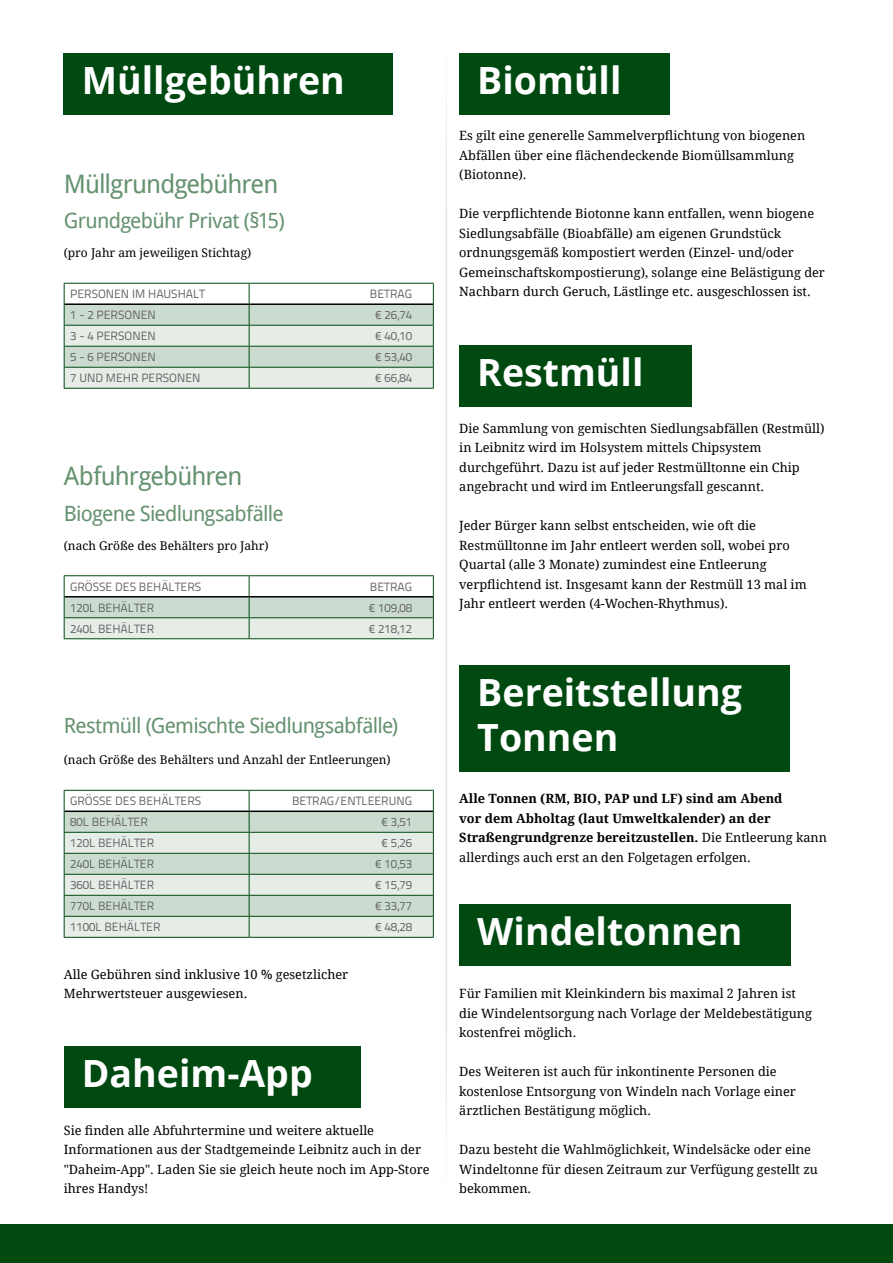
<style>
.page{position:relative;width:893px;height:1263px;background:#fff}
.page>*{position:absolute;margin:0;border:0;box-sizing:border-box;transform-origin:0 0}
.t1{font:700 37.5px/45px "Open Sans";color:#fff}
.t2{font:25.5px "Droid Sans";letter-spacing:-.035em;color:#669270}
.t3{font:21px "Droid Sans";letter-spacing:-.035em;color:#669270}
.t4{font:12.75px/19.5px "Droid Serif";color:#000}
.t5{font:700 12.75px/19.5px "Droid Serif";color:#000}
.t6{font:12px "Titillium Text 22 L";color:#636466}
.t7{font:12px "Droid Serif";color:#000}
.s1{font-weight:400}
</style>
<div class="page">
<div style="left:0;top:1225px;width:893px;height:38px;background:#004910"></div>
<div style="left:459px;top:53px;width:211px;height:62px;background:#004910"></div>
<div style="left:459px;top:345px;width:233px;height:62px;background:#004910"></div>
<div style="left:459px;top:665px;width:331px;height:107px;background:#004910"></div>
<div style="left:459px;top:904px;width:332px;height:62px;background:#004910"></div>
<hr style="left:446px;top:45px;width:1px;height:1154px;background:#dcddde">
<div style="left:64px;top:53px;width:329px;height:62px;background:#004910"></div>
<hr style="left:64px;top:283px;width:185px;height:1px;background:#004910">
<hr style="left:249px;top:283px;width:185px;height:1px;background:#004910">
<svg style="left:64px;top:284px;width:370px;height:104px"></svg>
<hr style="left:64px;top:388px;width:185px;height:1px;background:#004910">
<hr style="left:249px;top:388px;width:185px;height:1px;background:#004910">
<hr style="left:65px;top:303px;width:184px;height:2px;background:#000">
<hr style="left:249px;top:303px;width:184px;height:2px;background:#000">
<hr style="left:64px;top:575px;width:185px;height:1px;background:#004910">
<hr style="left:249px;top:575px;width:185px;height:1px;background:#004910">
<svg style="left:64px;top:576px;width:370px;height:62px"></svg>
<hr style="left:64px;top:638px;width:185px;height:1px;background:#004910">
<hr style="left:249px;top:638px;width:185px;height:1px;background:#004910">
<hr style="left:65px;top:596px;width:184px;height:1px;background:#000">
<hr style="left:249px;top:596px;width:184px;height:1px;background:#000">
<hr style="left:64px;top:790px;width:185px;height:1px;background:#004910">
<hr style="left:249px;top:790px;width:185px;height:1px;background:#004910">
<svg style="left:64px;top:791px;width:370px;height:146px;background:#d4e0d6"></svg>
<hr style="left:64px;top:937px;width:185px;height:1px;background:#004910">
<hr style="left:249px;top:937px;width:185px;height:1px;background:#004910">
<hr style="left:65px;top:810px;width:184px;height:2px;background:#000">
<hr style="left:249px;top:810px;width:184px;height:2px;background:#000">
<div style="left:64px;top:1046px;width:297px;height:62px;background:#004910"></div>
<h1 class="t1" style="left:82px;top:57px;width:265px">Müllgebühren</h1>
<h2 class="t2" style="left:64px;top:166px;width:216px">Müllgrundgebühren</h2>
<h3 class="t3" style="left:64px;top:206px;width:222px">Grundgebühr Privat (§15)</h3>
<p class="t7" style="left:64px;top:245px;width:189px">(pro Jahr am jeweiligen Stichtag)</p>
<p class="t6" style="left:70px;top:285px;width:137px">PERSONEN IM HAUSHALT</p>
<p class="t6" style="left:370px;top:285px;width:44px">BETRAG</p>
<p class="t6" style="left:70px;top:306px;width:87px">1 - 2 PERSONEN</p>
<p class="t6" style="left:375px;top:306px;width:38px">€ 26,74</p>
<p class="t6" style="left:70px;top:327px;width:87px">3 - 4 PERSONEN</p>
<p class="t6" style="left:375px;top:327px;width:38px">€ 40,10</p>
<p class="t6" style="left:70px;top:348px;width:87px">5 - 6 PERSONEN</p>
<p class="t6" style="left:375px;top:348px;width:38px">€ 53,40</p>
<p class="t6" style="left:70px;top:369px;width:132px">7 UND MEHR PERSONEN</p>
<p class="t6" style="left:375px;top:369px;width:38px">€ 66,84</p>
<h2 class="t2" style="left:64px;top:459px;width:180px">Abfuhrgebühren</h2>
<h3 class="t3" style="left:64px;top:499px;width:221px">Biogene Siedlungsabfälle</h3>
<p class="t7" style="left:64px;top:537px;width:206px">(nach Größe des Behälters pro Jahr)</p>
<p class="t6" style="left:70px;top:578px;width:133px">GRÖSSE DES BEHÄLTERS</p>
<p class="t6" style="left:370px;top:578px;width:44px">BETRAG</p>
<p class="t6" style="left:70px;top:599px;width:86px">120L BEHÄLTER</p>
<p class="t6" style="left:369px;top:599px;width:45px">€ 109,08</p>
<p class="t6" style="left:70px;top:620px;width:86px">240L BEHÄLTER</p>
<p class="t6" style="left:369px;top:620px;width:45px">€ 218,12</p>
<h3 class="t3" style="left:64px;top:711px;width:336px">Restmüll (Gemischte Siedlungsabfälle)</h3>
<p class="t7" style="left:64px;top:752px;width:328px">(nach Größe des Behälters und Anzahl der Entleerungen)</p>
<p class="t6" style="left:70px;top:792px;width:133px">GRÖSSE DES BEHÄLTERS</p>
<p class="t6" style="left:292px;top:792px;width:121px">BETRAG/ENTLEERUNG</p>
<p class="t6" style="left:70px;top:813px;width:79px">80L BEHÄLTER</p>
<p class="t6" style="left:381px;top:813px;width:32px">€ 3,51</p>
<p class="t6" style="left:70px;top:834px;width:86px">120L BEHÄLTER</p>
<p class="t6" style="left:381px;top:834px;width:32px">€ 5,26</p>
<p class="t6" style="left:70px;top:855px;width:86px">240L BEHÄLTER</p>
<p class="t6" style="left:375px;top:855px;width:38px">€ 10,53</p>
<p class="t6" style="left:70px;top:876px;width:86px">360L BEHÄLTER</p>
<p class="t6" style="left:375px;top:876px;width:38px">€ 15,79</p>
<p class="t6" style="left:70px;top:897px;width:86px">770L BEHÄLTER</p>
<p class="t6" style="left:375px;top:897px;width:38px">€ 33,77</p>
<p class="t6" style="left:70px;top:918px;width:92px">1100L BEHÄLTER</p>
<p class="t6" style="left:375px;top:918px;width:38px">€ 48,28</p>
<p class="t4" style="left:64px;top:964px;width:286px">Alle Gebühren sind inklusive 10 % gesetzlicher<br>Mehrwertsteuer ausgewiesen.</p>
<h1 class="t1" style="left:82px;top:1050px;width:232px">Daheim-App</h1>
<p class="t4" style="left:64px;top:1120px;width:367px">Sie finden alle Abfuhrtermine und weitere aktuelle Informationen aus der Stadtgemeinde Leibnitz auch in der "Daheim-App". Laden Sie sie gleich heute noch im App-Store ihres Handys!</p>
<h1 class="t1" style="left:477px;top:57px;width:146px">Biomüll</h1>
<p class="t4" style="left:459px;top:126px;width:348px">Es gilt eine generelle Sammelverpflichtung von biogenen<br>Abfällen über eine flächendeckende Biomüllsammlung (Biotonne).</p>
<p class="t4" style="left:459px;top:204px;width:367px">Die verpflichtende Biotonne kann entfallen, wenn biogene Siedlungsabfälle (Bioabfälle) am eigenen Grundstück ordnungsgemäß kompostiert werden (Einzel- und/oder Gemeinschaftskompostierung), solange eine Belästigung der Nachbarn durch Geruch, Lästlinge etc. ausgeschlossen ist.</p>
<h1 class="t1" style="left:477px;top:349px;width:168px">Restmüll</h1>
<p class="t4" style="left:459px;top:418px;width:367px">Die Sammlung von gemischten Siedlungsabfällen (Restmüll) in Leibnitz wird im Holsystem mittels Chipsystem durchgeführt. Dazu ist auf jeder Restmülltonne ein Chip angebracht und wird im Entleerungsfall gescannt.</p>
<p class="t4" style="left:459px;top:516px;width:349px">Jeder Bürger kann selbst entscheiden, wie oft die Restmülltonne im Jahr entleert werden soll, wobei pro Quartal (alle 3 Monate) zumindest eine Entleerung verpflichtend ist. Insgesamt kann der Restmüll 13 mal im Jahr entleert werden (4-Wochen-Rhythmus).</p>
<h1 class="t1" style="left:477px;top:669px;width:266px">Bereitstellung<br>Tonnen</h1>
<p class="t5" style="left:459px;top:789px;width:369px">Alle Tonnen (RM, BIO, PAP und LF) sind am Abend<br>vor dem Abholtag (laut Umweltkalender) an der Straßengrundgrenze bereitzustellen. <span class="s1">Die Entleerung kann allerdings auch erst an den Folgetagen erfolgen.</span></p>
<h1 class="t1" style="left:477px;top:908px;width:267px">Windeltonnen</h1>
<p class="t4" style="left:459px;top:984px;width:354px">Für Familien mit Kleinkindern bis maximal 2 Jahren ist die Windelentsorgung nach Vorlage der Meldebestätigung kostenfrei möglich.</p>
<p class="t4" style="left:459px;top:1062px;width:338px">Des Weiteren ist auch für inkontinente Personen die kostenlose Entsorgung von Windeln nach Vorlage einer ärztlichen Bestätigung möglich.</p>
<p class="t4" style="left:459px;top:1140px;width:360px">Dazu besteht die Wahlmöglichkeit, Windelsäcke oder eine<br>Windeltonne für diesen Zeitraum zur Verfügung gestellt zu bekommen.</p>
</div>
